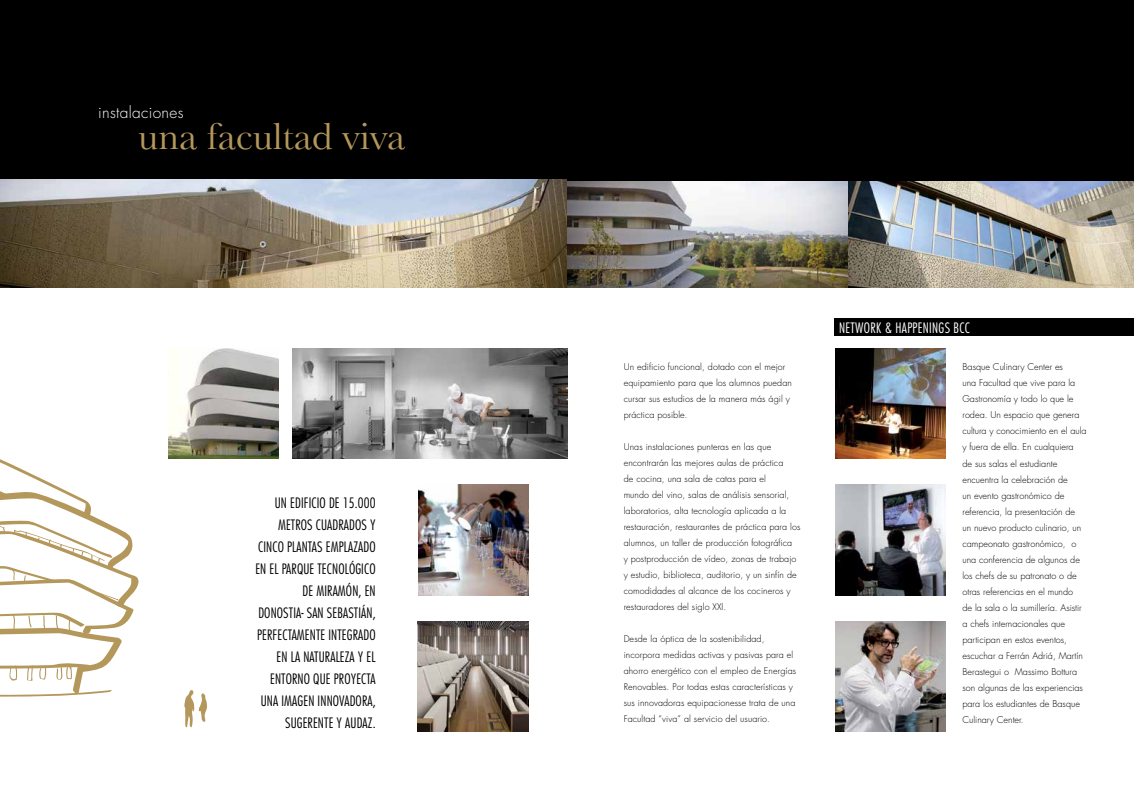
<style>
.page{position:relative;width:1134px;height:794px;background:#fff}
.page>*{position:absolute;margin:0;border:0;box-sizing:border-box;transform-origin:0 0}
.t1{font:39px "Baskerville";color:#b4975a}
.t2{font:300 15.5px "Futura Std";letter-spacing:.02em;color:#fff}
.t3{font:300 condensed 14px/22px "Futura Std";letter-spacing:.01em;color:#000}
.t4{font:300 condensed 14px "Futura Std";letter-spacing:.02em;color:#fff}
.t5{font:300 9.1px/16px "Futura Std";color:#000}
.t6{font:300 9px/16px "Futura Std";letter-spacing:.01em;color:#000}
</style>
<div class="page">
<img style="left:168px;top:349px;width:110px;height:110px">
<img style="left:418px;top:485px;width:110px;height:110px">
<img style="left:0;top:180px;width:849px;height:107px">
<img style="left:849px;top:180px;width:285px;height:107px">
<img style="left:835px;top:349px;width:110px;height:110px">
<img style="left:835px;top:485px;width:110px;height:110px">
<div style="left:0;top:0;width:1134px;height:180px;background:#000"></div>
<svg style="left:0;top:459px;width:139px;height:238px"></svg>
<svg style="left:184px;top:690px;width:23px;height:38px"></svg>
<div style="left:835px;top:318px;width:299px;height:17px;background:#000"></div>
<img style="left:292px;top:349px;width:276px;height:109px">
<img style="left:418px;top:621px;width:110px;height:110px">
<img style="left:835px;top:621px;width:110px;height:110px">
<h2 class="t2" style="left:98px;top:103px;width:87px">instalaciones</h2>
<h1 class="t1" style="left:138px;top:113px;width:269px">una facultad viva</h1>
<h3 class="t3" style="left:275px;top:492px;width:21px">UN EDIFICIO</h3>
<h3 class="t3" style="left:329px;top:492px;width:48px">DE 15.000</h3>
<h3 class="t3" style="left:278px;top:514px;width:15px">METROS</h3>
<h3 class="t3" style="left:316px;top:514px;width:7px">CUADRADOS</h3>
<h3 class="t3" style="left:370px;top:514px;width:7px">Y</h3>
<h3 class="t3" style="left:258px;top:536px;width:6px">CINCO</h3>
<h3 class="t3" style="left:287px;top:536px;width:6px">PLANTAS</h3>
<h3 class="t3" style="left:255px;top:536px;width:110px;text-indent:71px">EMPLAZADO<br>EN EL PARQUE TECNOL</h3>
<h3 class="t3" style="left:303px;top:558px;width:68px;text-align:right">ÓGICO<br>DE MIRAMÓN, EN</h3>
<h3 class="t3" style="left:258px;top:602px;width:13px">DONOSTIA</h3>
<h3 class="t3" style="left:301px;top:602px;width:37px">- SAN SEBASTI</h3>
<h3 class="t3" style="left:361px;top:602px;width:16px">ÁN,</h3>
<h3 class="t3" style="left:257px;top:624px;width:6px">PERFECTA</h3>
<h3 class="t3" style="left:297px;top:624px;width:14px">MENTE</h3>
<h3 class="t3" style="left:328px;top:624px;width:31px">INTEGRADO</h3>
<h3 class="t3" style="left:277px;top:646px;width:33px">ENLANATURALE</h3>
<h3 class="t3" style="left:345px;top:646px;width:27px">ZA Y EL</h3>
<h3 class="t3" style="left:270px;top:668px;width:7px">ENTORNO</h3>
<h3 class="t3" style="left:261px;top:668px;width:102px;text-indent:52px">QUE PROYECTA<br>UNA IMAGEN INNOVADORA</h3>
<h3 class="t3" style="left:373px;top:690px;width:4px">,</h3>
<h3 class="t3" style="left:285px;top:712px;width:24px">SUGERENTE</h3>
<h3 class="t3" style="left:337px;top:712px;width:40px">Y AUDAZ.</h3>
<p class="t6" style="left:624px;top:359px;width:170px">Un edificio funcional, dotado con el mejor equipamiento para que los alumnos puedan cursar sus estudios de la manera más ágil y práctica posible.</p>
<p class="t6" style="left:624px;top:439px;width:178px">Unas instalaciones punteras en las que encontrarán las mejores aulas de práctica<br>de cocina, una sala de catas para el<br>mundo del vino, salas de análisis sensorial, laboratorios, alta tecnología aplicada a la restauración, restaurantes de práctica para los alumnos, un taller de producción fotográfica<br>y postproducción de vídeo, zonas de trabajo y estudio, biblioteca, auditorio, y un sinfín de comodidades al alcance de los cocineros y restauradores del siglo XXI.</p>
<p class="t6" style="left:624px;top:631px;width:174px">Desde la óptica de la sostenibilidad, incorpora medidas activas y pasivas para el ahorro energético con el empleo de Energías Renovables. Por todas estas características y sus innovadoras equipacionesse trata de una Facultad “viva” al servicio del usuario.</p>
<h3 class="t4" style="left:839px;top:319px;width:69px">NETWORK &amp; HAPPENIN</h3>
<h3 class="t4" style="left:939px;top:319px;width:33px">GS BCC</h3>
<p class="t5" style="left:962px;top:359px;width:126px">Basque Culinary Center es<br>una Facultad que vive para la<br>Gastronomía y todo lo que le rodea. Un espacio que genera cultura y conocimiento en el aula y fuera de ella. En cualquiera<br>de sus salas el estudiante encuentra la celebración de<br>un evento gastronómico de referencia, la presentación de<br>un nuevo producto culinario, un campeonato gastronómico, o una conferencia de algunos de los chefs de su patronato o de otras referencias en el mundo<br>de la sala o la sumillería. Asistir a chefs internacionales que participan en estos eventos, escuchar a Ferrán Adriá, Martín<br>Berastegui o Massimo Bottura son algunas de las experiencias para los estudiantes de Basque<br>Culinary Center.</p>
</div>
